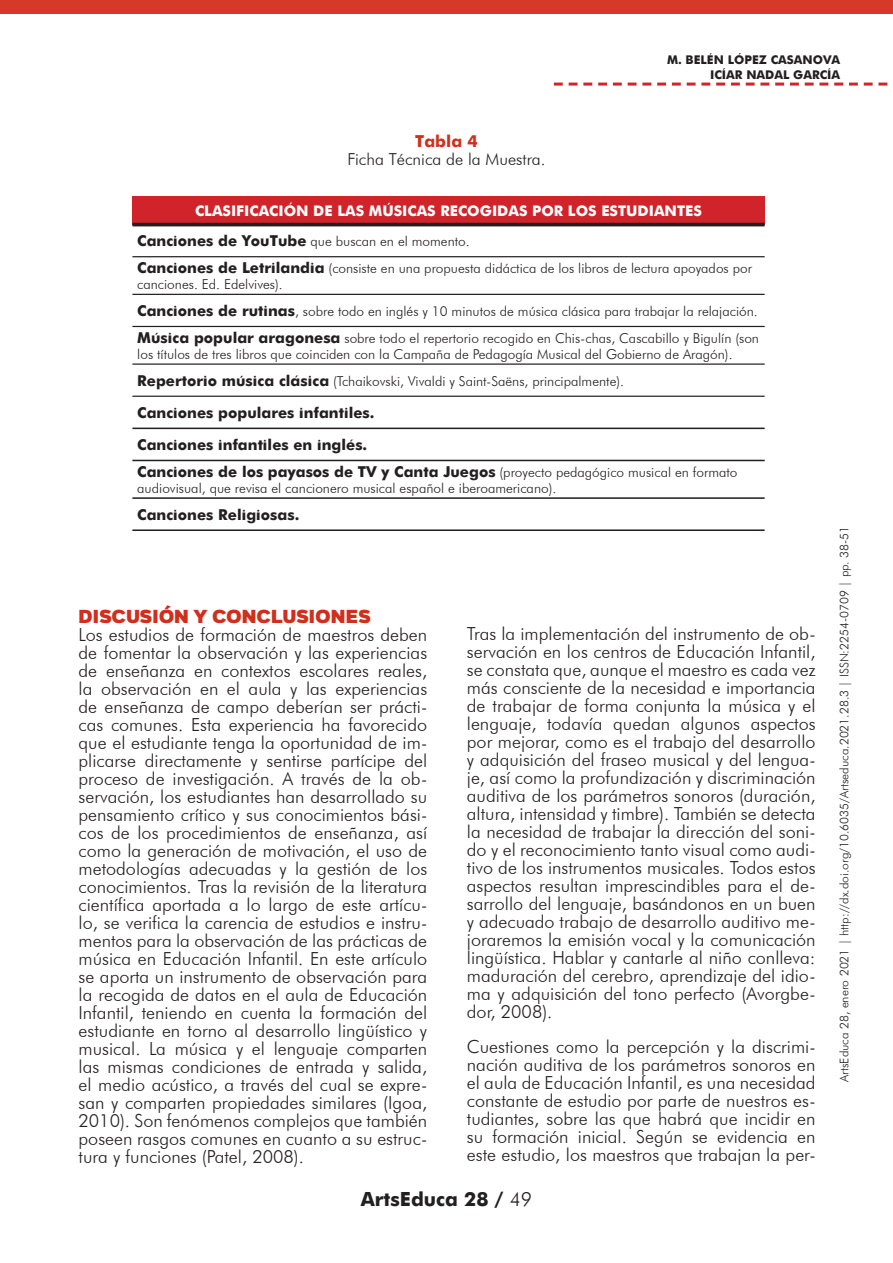
<style>
.page{position:relative;width:893px;height:1263px;background:#fff}
.page>*{position:absolute;margin:0;border:0;box-sizing:border-box;transform-origin:0 0}
.t1{font:700 19.5px "Futura";color:#231f20}
.Texto{font:300 18px/18px "Futura BT";color:#231f20;text-align:justify}
.TÍTULO_1{font:18px "Gretaros";color:#d12f1b}
.Texto-2{font:300 16.5px "Futura BT";color:#231f20}
.Título_2{font:700 16.5px "Futura";color:#d12f1b}
.t2{font:700 15px "Futura";color:#231f20}
.Título_2-2{font:700 14.7px "Futura";color:#fff}
.t3{font:300 13.65px/16.4px "Futura BT";color:#231f20}
.t4{font:300 12px "Futura BT";color:#231f20}
.t5{font:700 12px "Futura";color:#231f20}
.s1{font-family:"Futura";font-weight:700;font-size:15px}
.s2{font-family:"Futura BT";font-weight:300;font-size:13.65px}
.s3{font-family:"Futura BT";font-weight:300}
</style>
<div class="page">
<div style="left:0;top:0;width:893px;height:14px;background:#d6382a"></div>
<div style="left:132px;top:196px;width:633px;height:29px;background:#d1232a"></div>
<hr style="left:132px;top:256px;width:633px;height:1px;background:#231f20">
<hr style="left:132px;top:294px;width:633px;height:1px;background:#231f20">
<hr style="left:132px;top:326px;width:633px;height:1px;background:#231f20">
<hr style="left:132px;top:363px;width:633px;height:2px;background:#231f20">
<hr style="left:132px;top:396px;width:633px;height:1px;background:#231f20">
<hr style="left:132px;top:223px;width:633px;height:3px;background:#231f20">
<hr style="left:132px;top:428px;width:633px;height:1px;background:#231f20">
<hr style="left:132px;top:460px;width:633px;height:1px;background:#231f20">
<hr style="left:132px;top:497px;width:633px;height:2px;background:#231f20">
<hr style="left:132px;top:529px;width:633px;height:2px;background:#231f20">
<svg style="left:554px;top:83px;width:333px;height:3px"></svg>
<p class="Título_2" style="left:415px;top:129px;width:64px">Tabla 4</p>
<p class="Texto-2" style="left:347px;top:149px;width:200px">Ficha Técnica de la Muestra.</p>
<p class="t5" style="left:667px;top:51px;width:175px">M. BELÉN LÓPEZ CASANOVA</p>
<p class="t5" style="left:710px;top:66px;width:132px">ICÍAR NADAL GARCÍA</p>
<p class="Título_2-2" style="left:195px;top:200px;width:508px">CLASIFICACIÓN DE LAS MÚSICAS RECOGIDAS POR LOS ESTUDIANTES</p>
<p class="t3" style="left:137px;top:233px;width:334px"><span class="s1">Canciones de YouTube</span> que buscan en el momento.</p>
<p class="t3" style="left:137px;top:260px;width:616px"><span class="s1">Canciones de Letrilandia</span> (consiste en una propuesta didáctica de los libros de lectura apoyados por canciones. Ed. Edelvives).</p>
<p class="t3" style="left:137px;top:303px;width:622px"><span class="s1">Canciones de rutinas</span>, sobre todo en inglés y 10 minutos de música clásica para trabajar la relajación.</p>
<p class="t3" style="left:137px;top:330px;width:623px"><span class="s1">Música popular aragonesa</span> sobre todo el repertorio recogido en Chis-chas, Cascabillo y Bigulín (son los títulos de tres libros que coinciden con la Campaña de Pedagogía Musical del Gobierno de Aragón).</p>
<p class="t3" style="left:137px;top:373px;width:488px"><span class="s1">Repertorio música clásica</span> (Tchaikovski, Vivaldi y Saint-Saëns, principalmente).</p>
<p class="t2" style="left:137px;top:402px;width:239px">Canciones populares infantiles.</p>
<p class="t2" style="left:137px;top:434px;width:231px">Canciones infantiles en inglés.</p>
<p class="t2" style="left:137px;top:460px;width:602px">Canciones de los payasos de TV y Canta Juegos <span class="s2">(proyecto pedagógico musical en formato</span></p>
<p class="t3" style="left:137px;top:480px;width:421px">audiovisual, que revisa el cancionero musical español e iberoamericano).</p>
<p class="t2" style="left:137px;top:504px;width:164px">Canciones Religiosas.</p>
<p class="TÍTULO_1" style="left:79px;top:604px;width:294px">DISCUSIÓN Y CONCLUSIONES</p>
<p class="Texto" style="left:79px;top:625px;width:350px">Los estudios de formación de maestros deben de fomentar la observación y las experiencias de enseñanza en contextos escolares reales, la observación en el aula y las experiencias de enseñanza de campo deberían ser prácti&shy;cas comunes. Esta experiencia ha favorecido que el estudiante tenga la oportunidad de im&shy;plicarse directamente y sentirse partícipe del proceso de investigación. A través de la ob&shy;servación, los estudiantes han desarrollado su pensamiento crítico y sus conocimientos bási&shy;cos de los procedimientos de enseñanza, así como la generación de motivación, el uso de metodologías adecuadas y la gestión de los conocimientos. Tras la revisión de la literatura científica aportada a lo largo de este artícu&shy;lo, se verifica la carencia de estudios e instru&shy;mentos para la observación de las prácticas de música en Educación Infantil. En este artículo se aporta un instrumento de observación para la recogida de datos en el aula de Educación Infantil, teniendo en cuenta la formación del estudiante en torno al desarrollo lingüístico y musical. La música y el lenguaje comparten las mismas condiciones de entrada y salida, el medio acústico, a través del cual se expre&shy;san y comparten propiedades similares (Igoa, 2010). Son fenómenos complejos que también poseen rasgos comunes en cuanto a su estruc&shy;tura y funciones (Patel, 2008).</p>
<p class="Texto" style="left:467px;top:625px;width:350px">Tras la implementación del instrumento de ob&shy;servación en los centros de Educación Infantil, se constata que, aunque el maestro es cada vez más consciente de la necesidad e importancia de trabajar de forma conjunta la música y el lenguaje, todavía quedan algunos aspectos por mejorar, como es el trabajo del desarrollo y adquisición del fraseo musical y del lengua&shy;je, así como la profundización y discriminación auditiva de los parámetros sonoros (duración, altura, intensidad y timbre). También se detecta la necesidad de trabajar la dirección del soni&shy;do y el reconocimiento tanto visual como audi&shy;tivo de los instrumentos musicales. Todos estos aspectos resultan imprescindibles para el de&shy;sarrollo del lenguaje, basándonos en un buen y adecuado trabajo de desarrollo auditivo me&shy;joraremos la emisión vocal y la comunicación lingüística. Hablar y cantarle al niño conlleva: maduración del cerebro, aprendizaje del idio&shy;ma y adquisición del tono perfecto (Avorgbe&shy;dor, 2008).</p>
<p class="Texto" style="left:467px;top:1038px;width:350px">Cuestiones como la percepción y la discrimi&shy;nación auditiva de los parámetros sonoros en el aula de Educación Infantil, es una necesidad constante de estudio por parte de nuestros es&shy;tudiantes, sobre las que habrá que incidir en su formación inicial. Según se evidencia en este estudio, los maestros que trabajan la per-</p>
<p class="t1" style="left:361px;top:1184px;width:173px">ArtsEduca 28 / <span class="s3">49</span></p>
<p class="t4" style="left:837px;top:1082px;width:558px;rotate:-90deg">ArtsEduca 28, enero 2021 | http://dx.doi.org/10.6035/Artseduca.2021.28.3 | ISSN:2254-0709 | pp. 38-51</p>
</div>
